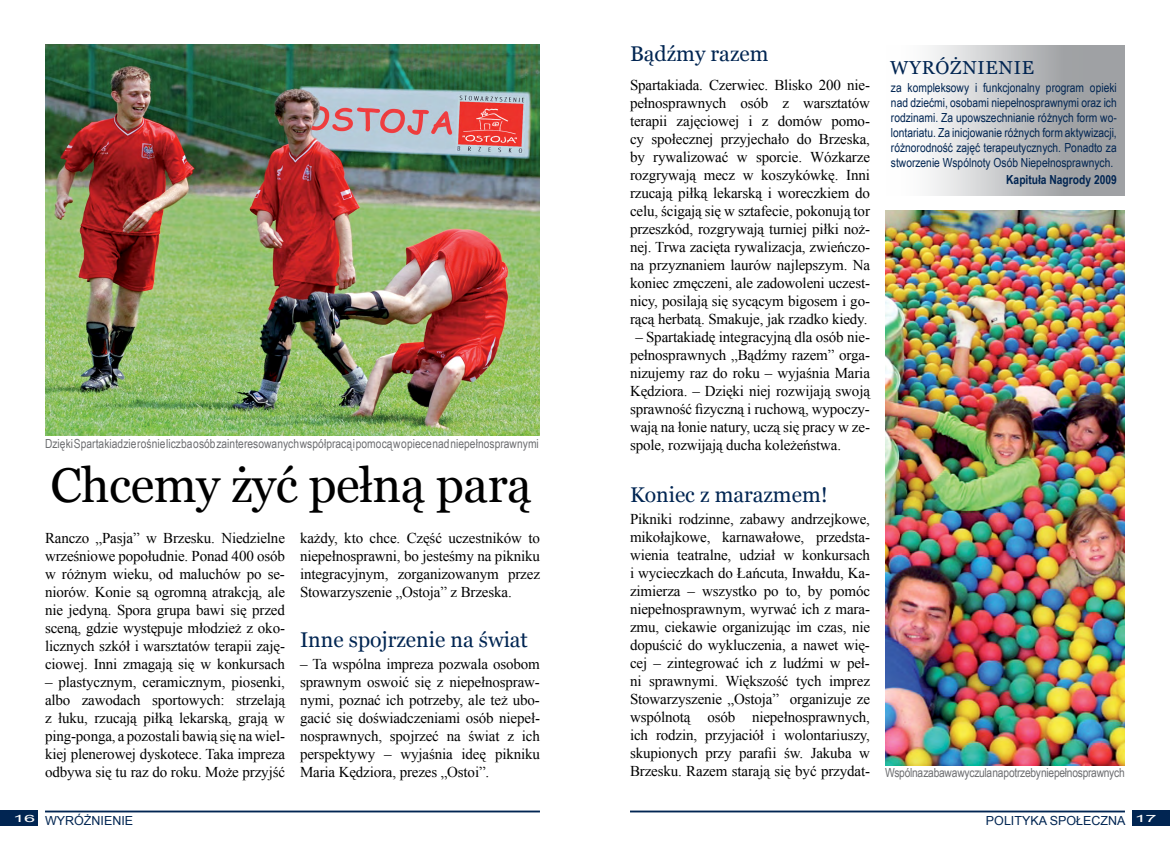
<style>
.page{position:relative;width:1170px;height:851px;background:#fff}
.page>*{position:absolute;margin:0;border:0;box-sizing:border-box;transform-origin:0 0}
.t1{font:48.75px "Georgia";letter-spacing:-.01em;color:#000}
.t2{font:21.25px "Georgia";color:#012552}
.t3{font:18.75px "Georgia";letter-spacing:.04em;color:#012552}
.t4{font:15px/18px "Times New Roman";letter-spacing:-.01em;color:#000;text-align:justify}
.t5{font:12.5px/15px "Arial Narrow";color:#012552;text-align:justify}
.t6{font:12.5px "Arial Narrow";letter-spacing:.005em;color:#6d6e71}
.t7{font:12.5px "Arial";color:#012552}
.t8{font:700 12.5px "Arial Narrow";color:#012552}
.t9{font:10px "Arial";color:#fff;scale:2 1}
</style>
<div class="page">
<hr style="left:630px;top:810px;width:494px;height:2px;background:#012552">
<div style="left:1131px;top:810px;width:38px;height:15px;background:#012552"></div>
<div style="left:0;top:810px;width:38px;height:15px;background:#012552"></div>
<hr style="left:45px;top:810px;width:495px;height:2px;background:#012552">
<img style="left:45px;top:45px;width:495px;height:390px">
<img style="left:885px;top:210px;width:239px;height:555px">
<svg style="left:929px;top:45px;width:195px;height:150px;background:#bebfc1"></svg>
<p class="t6" style="left:45px;top:434px;width:495px">Dzięki Spartakiadzie rośnie liczba osób zainteresowanych współpracą i pomocą w opiece nad niepełnosprawnymi</p>
<h1 class="t1" style="left:50px;top:457px;width:483px">Chcemy żyć pełną parą</h1>
<p class="t4" style="left:45px;top:529px;width:241px">Ranczo „Pasja” w Brzesku. Niedzielne wrześniowe popołudnie. Ponad 400 osób w różnym wieku, od maluchów po se&shy;niorów. Konie są ogromną atrakcją, ale nie jedyną. Spora grupa bawi się przed sceną, gdzie występuje młodzież z oko&shy;licznych szkół i warsztatów terapii zaję&shy;ciowej. Inni zmagają się w konkursach</p>
<p class="t4" style="left:45px;top:673px;width:241px">– plastycznym, ceramicznym, piosenki, albo zawodach sportowych: strzelają z łuku, rzucają piłką lekarską, grają w ping-ponga, a pozostali bawią się na wiel&shy;kiej plenerowej dyskotece. Taka impreza odbywa się tu raz do roku. Może przyjść</p>
<p class="t4" style="left:300px;top:529px;width:241px">każdy, kto chce. Część uczestników to niepełnosprawni, bo jesteśmy na pikniku integracyjnym, zorganizowanym przez Stowarzyszenie „Ostoja” z Brzeska.</p>
<h2 class="t2" style="left:300px;top:628px;width:229px">Inne spojrzenie na świat</h2>
<p class="t4" style="left:300px;top:654px;width:241px">– Ta wspólna impreza pozwala osobom sprawnym oswoić się z niepełnospraw&shy;nymi, poznać ich potrzeby, ale też ubo&shy;gacić się doświadczeniami osób niepeł&shy;nosprawnych, spojrzeć na świat z ich perspektywy – wyjaśnia ideę pikniku Maria Kędziora, prezes „Ostoi”.</p>
<h2 class="t2" style="left:630px;top:42px;width:140px">Bądźmy razem</h2>
<p class="t4" style="left:630px;top:75px;width:241px">Spartakiada. Czerwiec. Blisko 200 nie&shy;pełnosprawnych osób z warsztatów terapii zajęciowej i z domów pomo&shy;cy społecznej przyjechało do Brzeska, by rywalizować w sporcie. Wózkarze rozgrywają mecz w koszykówkę. Inni rzucają piłką lekarską i woreczkiem do celu, ścigają się w sztafecie, pokonują tor przeszkód, rozgrywają turniej piłki noż&shy;nej. Trwa zacięta rywalizacja, zwieńczo&shy;na przyznaniem laurów najlepszym. Na koniec zmęczeni, ale zadowoleni uczest&shy;nicy, posilają się sycącym bigosem i go&shy;rącą herbatą. Smakuje, jak rzadko kiedy.</p>
<p class="t4" style="left:630px;top:327px;width:241px;text-indent:5px">– Spartakiadę integracyjną dla osób nie&shy;pełnosprawnych „Bądźmy razem” orga&shy;nizujemy raz do roku – wyjaśnia Maria Kędziora. – Dzięki niej rozwijają swoją sprawność fizyczną i ruchową, wypoczy&shy;wają na łonie natury, uczą się pracy w ze&shy;spole, rozwijają ducha koleżeństwa.</p>
<h2 class="t2" style="left:630px;top:483px;width:199px">Koniec z marazmem!</h2>
<p class="t4" style="left:630px;top:509px;width:241px">Pikniki rodzinne, zabawy andrzejkowe, mikołajkowe, karnawałowe, przedsta&shy;wienia teatralne, udział w konkursach i wycieczkach do Łańcuta, Inwałdu, Ka&shy;zimierza – wszystko po to, by pomóc niepełnosprawnym, wyrwać ich z mara&shy;zmu, ciekawie organizując im czas, nie dopuścić do wykluczenia, a nawet wię&shy;cej – zintegrować ich z ludźmi w peł&shy;ni sprawnymi. Większość tych imprez Stowarzyszenie „Ostoja” organizuje ze wspólnotą osób niepełnosprawnych, ich rodzin, przyjaciół i wolontariuszy, skupionych przy parafii św. Jakuba w Brzesku. Razem starają się być przydat-</p>
<p class="t3" style="left:890px;top:57px;width:145px">WYRÓŻNIENIE</p>
<p class="t5" style="left:890px;top:79px;width:227px">za kompleksowy i funkcjonalny program opieki nad dziećmi, osobami niepełnosprawnymi oraz ich rodzinami. Za upowszechnianie różnych form wo&shy;lontariatu. Za inicjowanie różnych form aktywizacji, różnorodność zajęć terapeutycznych. Ponadto za stworzenie Wspólnoty Osób Niepełnosprawnych.</p>
<p class="t8" style="left:1006px;top:170px;width:112px">Kapituła Nagrody 2009</p>
<p class="t6" style="left:884px;top:763px;width:241px">Wspólna zabawa wyczula na potrzeby niepełnosprawnych</p>
<p class="t7" style="left:13px;top:811px;width:121px"><sup>16</sup> WYRÓŻNIENIE</p>
<p class="t9" style="left:1134px;top:811px;width:13px">17</p>
<p class="t7" style="left:985px;top:811px;width:141px">POLITYKA SPOŁECZNA</p>
</div>
